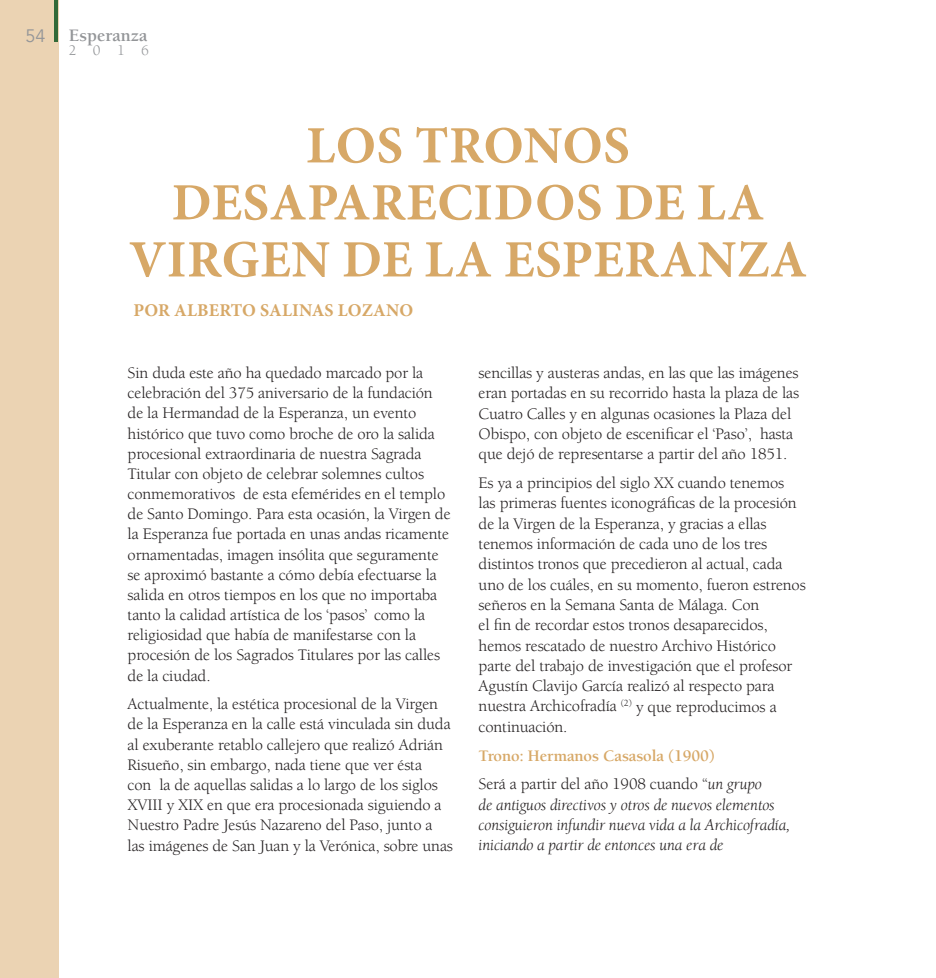
<style>
.page{position:relative;width:936px;height:978px;background:#fff}
.page>*{position:absolute;margin:0;border:0;box-sizing:border-box;transform-origin:0 0}
.t1{font:700 52.5px/57px "Minion Pro";letter-spacing:.01em;color:#d7a867;text-align:center}
.t2{font:700 18px "Minion Pro";letter-spacing:.01em;color:#d7a867}
.t3{font:700 18px "Berkeley";color:#939598}
.t4{font:18px "Avenir";color:#939598}
.t5{font:16.5px/20.2px "Berkeley";letter-spacing:-.01em;color:#231f20}
.t6{font:italic 16.5px/20.2px "Berkeley";letter-spacing:-.01em;color:#231f20}
.t7{font:700 16.5px/28.8px "Berkeley";letter-spacing:-.01em;color:#d7a867}
.t8{font:15px "Berkeley";color:#939598}
.s1{font-weight:400;color:#231f20}
.s2{font-weight:400;font-style:italic;color:#231f20}
</style>
<div class="page">
<div style="left:0;top:0;width:58px;height:978px;background:#ebd3b3"></div>
<hr style="left:54px;top:0;width:4px;height:42px;background:#326939">
<p class="t4" style="left:26px;top:25px;width:22px">54</p>
<p class="t3" style="left:69px;top:26px;width:80px">Esperanza</p>
<p class="t8" style="left:69px;top:43px;width:81px">2016</p>
<h1 class="t1" style="left:129px;top:116px;width:679px">LOS TRONOS<br>DESAPARECIDOS DE LA<br>VIRGEN DE LA ESPERANZA</h1>
<p class="t2" style="left:133px;top:297px;width:281px">POR ALBERTO SALINAS LOZANO</p>
<p class="t5" style="left:128px;top:363px;width:324px">Sin duda este año ha quedado marcado por la celebración del 375 aniversario de la fundación de la Hermandad de la Esperanza, un evento histórico que tuvo como broche de oro la salida procesional extraordinaria de nuestra Sagrada Titular con objeto de celebrar solemnes cultos conmemorativos de esta efemérides en el templo de Santo Domingo. Para esta ocasión, la Virgen de la Esperanza fue portada en unas andas ricamente ornamentadas, imagen insólita que seguramente se aproximó bastante a cómo debía efectuarse la salida en otros tiempos en los que no importaba tanto la calidad artística de los ‘pasos’ como la religiosidad que había de manifestarse con la procesión de los Sagrados Titulares por las calles de la ciudad.</p>
<p class="t5" style="left:128px;top:694px;width:327px">Actualmente, la estética procesional de la Virgen de la Esperanza en la calle está vinculada sin duda al exuberante retablo callejero que realizó Adrián Risueño, sin embargo, nada tiene que ver ésta<br>con la de aquellas salidas a lo largo de los siglos XVIII y XIX en que era procesionada siguiendo a Nuestro Padre Jesús Nazareno del Paso, junto a las imágenes de San Juan y la Verónica, sobre unas</p>
<p class="t5" style="left:478px;top:363px;width:322px">sencillas y austeras andas, en las que las imágenes eran portadas en su recorrido hasta la plaza de las Cuatro Calles y en algunas ocasiones la Plaza del Obispo, con objeto de escenificar el ‘Paso’, hasta que dejó de representarse a partir del año 1851.</p>
<p class="t5" style="left:478px;top:473px;width:329px">Es ya a principios del siglo XX cuando tenemos<br>las primeras fuentes iconográficas de la procesión de la Virgen de la Esperanza, y gracias a ellas tenemos información de cada uno de los tres distintos tronos que precedieron al actual, cada uno de los cuáles, en su momento, fueron estrenos señeros en la Semana Santa de Málaga. Con<br>el fin de recordar estos tronos desaparecidos, hemos rescatado de nuestro Archivo Histórico parte del trabajo de investigación que el profesor Agustín Clavijo García realizó al respecto para nuestra Archicofradía <sup>(2)</sup> y que reproducimos a continuación.</p>
<p class="t7" style="left:478px;top:741px;width:285px">Trono: Hermanos Casasola (1900)<br><span class="s1">Será a partir del año 1908 cuando “</span><span class="s2">un grupo</span></p>
<p class="t6" style="left:478px;top:795px;width:313px">de antiguos directivos y otros de nuevos elementos consiguieron infundir nueva vida a la Archicofradía, iniciando a partir de entonces una era de</p>
</div>
